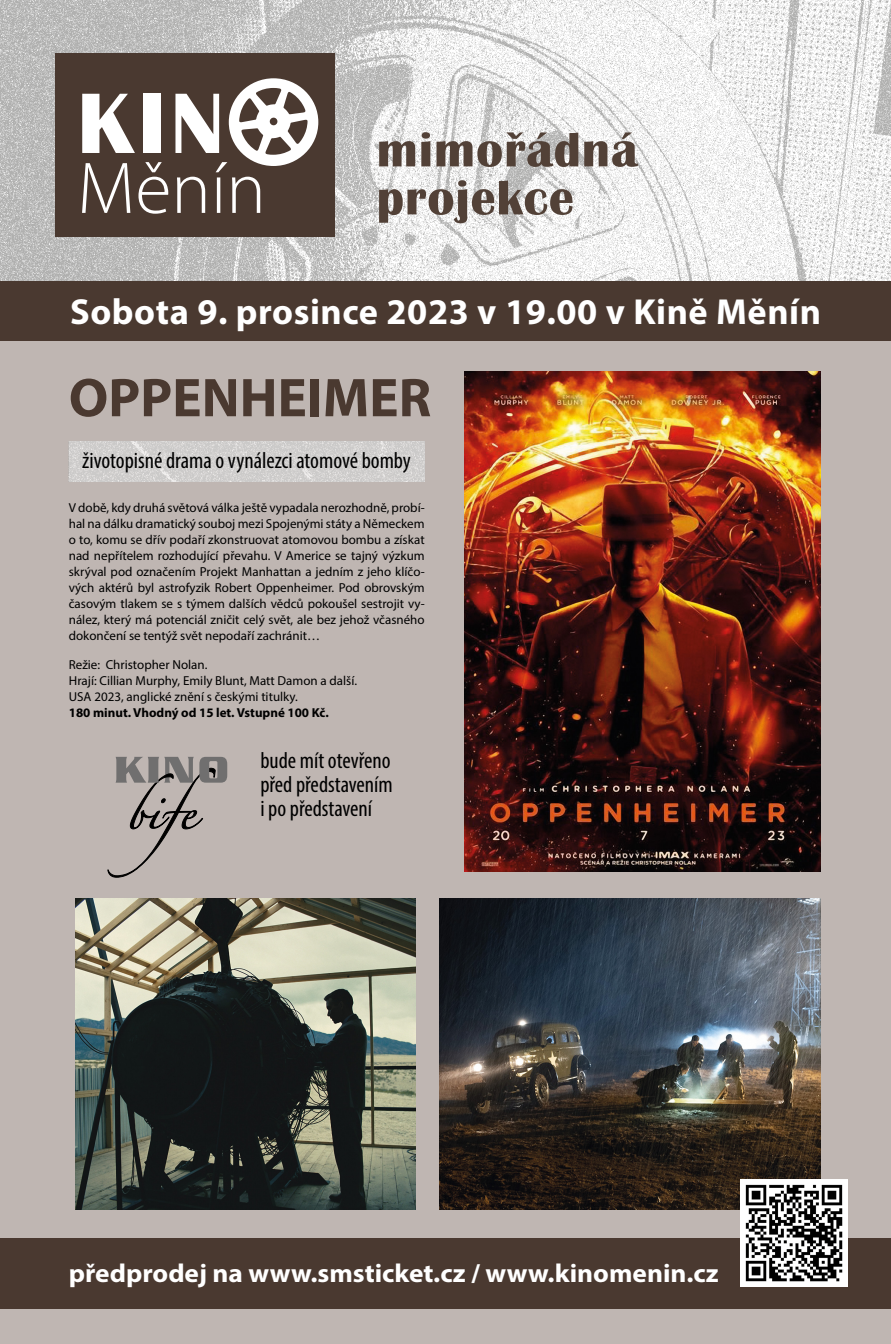
<style>
.page{position:relative;width:891px;height:1344px;background:#fff}
.page>*{position:absolute;margin:0;border:0;box-sizing:border-box;transform-origin:0 0}
.t1{font:700 55px "Myriad Pro";color:#4a3930}
.t2{font:700 50px/48px "Britannic TOT";letter-spacing:.02em;color:#524137}
.t3{font:700 36.3px "Myriad Pro";letter-spacing:.015em;color:#fff}
.t4{font:700 26px "Myriad Pro";color:#fff;scale:1.05 1}
.t5{font:condensed 23px/24px "Myriad Pro";color:#000;text-align:justify}
.t6{font:13px/16px "Myriad Pro";color:#000;text-align:justify}
.t7{font:700 13px "Myriad Pro";color:#000}
</style>
<div class="page">
<div style="left:0;top:248px;width:890px;height:1096px;background:#bfb6b2"></div>
<img style="left:0;top:0;width:890px;height:281px">
<div style="left:56px;top:54px;width:278px;height:183px;background:#4a3930"></div>
<svg style="left:82px;top:94px;width:53px;height:59px"></svg>
<div style="left:144px;top:94px;width:17px;height:59px;background:#fff"></div>
<svg style="left:82px;top:163px;width:48px;height:50px"></svg>
<svg style="left:138px;top:162px;width:30px;height:52px"></svg>
<svg style="left:175px;top:78px;width:143px;height:135px"></svg>
<div style="left:0;top:1238px;width:890px;height:70px;background:#4a3930"></div>
<div style="left:0;top:281px;width:890px;height:59px;background:#4a3930"></div>
<img style="left:464px;top:371px;width:356px;height:500px">
<img style="left:439px;top:899px;width:381px;height:310px">
<img style="left:76px;top:899px;width:339px;height:310px">
<svg style="left:108px;top:757px;width:119px;height:120px"></svg>
<img style="left:69px;top:441px;width:355px;height:40px">
<img style="left:740px;top:1179px;width:106px;height:107px">
<h2 class="t2" style="left:376px;top:126px;width:262px">mimořádná projekce</h2>
<h3 class="t3" style="left:70px;top:288px;width:752px">Sobota 9. prosince 2023 v 19.00 v Kině Měnín</h3>
<h1 class="t1" style="left:69px;top:362px;width:364px">OPPENHEIMER</h1>
<h3 class="t5" style="left:82px;top:448px;width:330px">životopisné drama o vynálezci atomové bomby</h3>
<p class="t6" style="left:69px;top:499px;width:357px">V době, kdy druhá světová válka ještě vypadala nerozhodně, probí&shy;hal na dálku dramatický souboj mezi Spojenými státy a Německem o to, komu se dřív podaří zkonstruovat atomovou bombu a získat nad nepřítelem rozhodující převahu. V Americe se tajný výzkum skrýval pod označením Projekt Manhattan a jedním z jeho klíčo&shy;vých aktérů byl astrofyzik Robert Oppenheimer. Pod obrovským časovým tlakem se s týmem dalších vědců pokoušel sestrojit vy&shy;nález, který má potenciál zničit celý svět, ale bez jehož včasného dokončení se tentýž svět nepodaří zachránit…</p>
<p class="t6" style="left:69px;top:656px;width:290px;text-align:left">Režie: Christopher Nolan.<br>Hrají: Cillian Murphy, Emily Blunt, Matt Damon a další.<br>USA 2023, anglické znění s českými titulky.</p>
<p class="t7" style="left:69px;top:704px;width:261px">180 minut. Vhodný od 15 let. Vstupné 100 Kč.</p>
<h3 class="t5" style="left:260px;top:748px;width:134px">bude mít otevřeno před představením i po představení</h3>
<h3 class="t4" style="left:69px;top:1256px;width:620px">předprodej na www.smsticket.cz / www.kinomenin.cz</h3>
</div>
